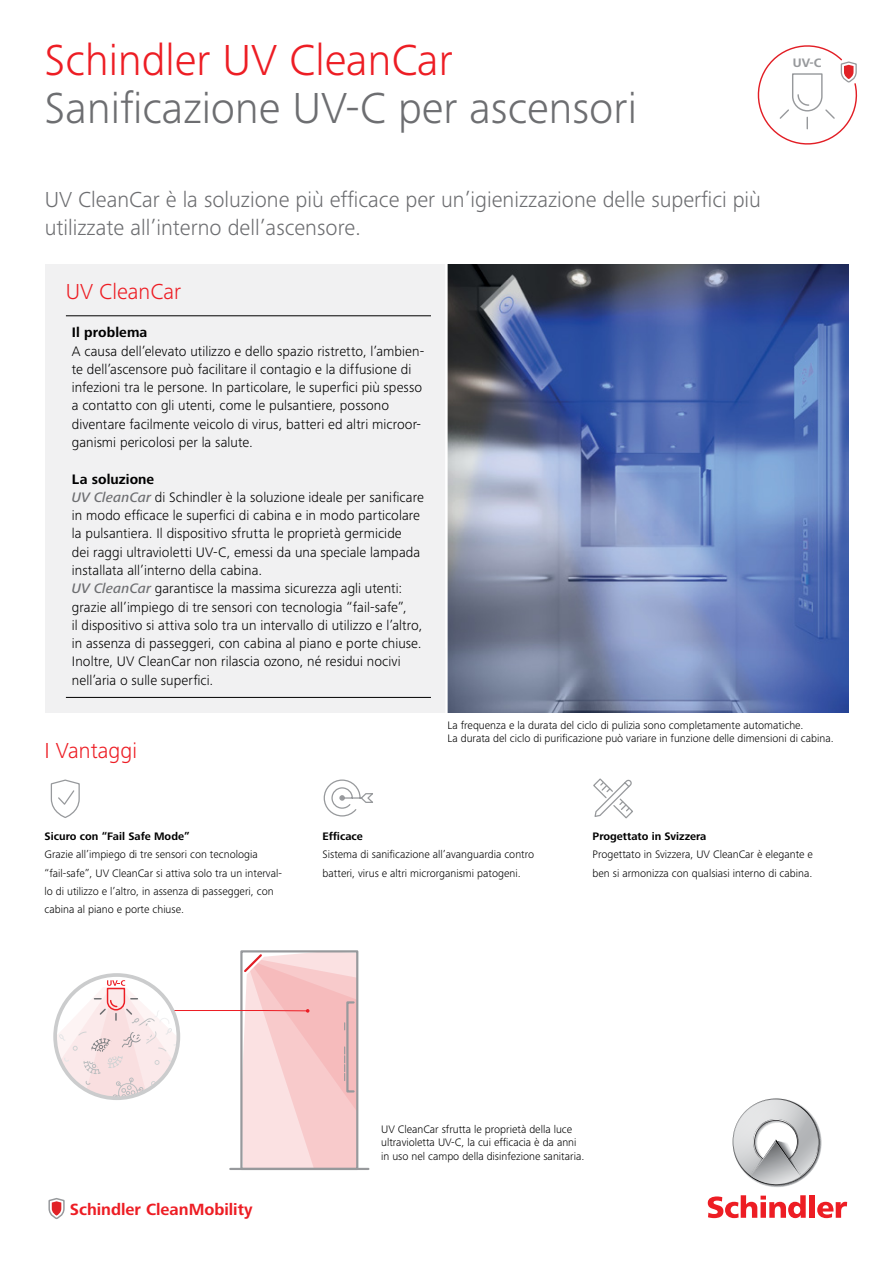
<style>
.page{position:relative;width:893px;height:1263px;background:#fff}
.page>*{position:absolute;margin:0;border:0;box-sizing:border-box;transform-origin:0 0}
.t1{font:300 45px "Frutiger Next LTW1 G";color:#6d6e71}
.t2{font:300 45px "Frutiger Next LTW1 G";color:#ed1d24}
.t3{font:300 22.5px/27.8px "Frutiger Next LTW1 G";color:#6d6e71}
.t4{font:300 22.5px "Frutiger Next LTW1 G";color:#ed1d24}
.t5{font:700 16.95px "Frutiger Next LTW1 G";letter-spacing:-.005em;color:#e21e25}
.t6{font:700 16.8px "Frutiger Next LTW1 G";color:#ed1d24}
.t7{font:300 14.25px/18.3px "Frutiger Next LTW1 G";letter-spacing:.005em;color:#000}
.t8{font:700 14.25px "Frutiger Next LTW1 G";letter-spacing:.005em;color:#000}
.t9{font:700 12.75px "Frutiger Next LTW1 G";color:#97999c}
.t10{font:300 11.25px/13.5px "Frutiger Next LTW1 G";color:#000}
.t11{font:700 11.25px "Frutiger Next LTW1 G";color:#000}
.s1{font-family:"Frutiger Next";font-weight:500;font-style:italic;color:#6d6e71}
</style>
<div class="page">
<div style="left:45px;top:264px;width:401px;height:448px;background:#f1f1f2"></div>
<img style="left:448px;top:264px;width:400px;height:448px">
<hr style="left:445px;top:261px;width:3px;height:469px;background:#fff">
<svg style="left:757px;top:45px;width:101px;height:100px"></svg>
<svg style="left:708px;top:1195px;width:98px;height:23px"></svg>
<div style="left:809px;top:1195px;width:6px;height:23px;background:#ed1d24"></div>
<svg style="left:817px;top:1202px;width:30px;height:16px"></svg>
<svg style="left:733px;top:1098px;width:86px;height:87px"></svg>
<svg style="left:48px;top:1198px;width:17px;height:22px"></svg>
<hr style="left:66px;top:697px;width:365px;height:1px;background:#000">
<hr style="left:66px;top:316px;width:365px;height:1px;background:#000">
<svg style="left:593px;top:779px;width:40px;height:40px"></svg>
<svg style="left:50px;top:779px;width:30px;height:39px"></svg>
<svg style="left:323px;top:779px;width:50px;height:38px"></svg>
<hr style="left:230px;top:1168px;width:138px;height:2px;background:#97999c">
<svg style="left:58px;top:951px;width:299px;height:218px"></svg>
<div style="left:53px;top:973px;width:127px;height:127px;border:4px solid #cbcccd;border-radius:50%"></div>
<p class="t2" style="left:45px;top:34px;width:410px">Schindler UV CleanCar</p>
<h1 class="t1" style="left:45px;top:82px;width:594px">Sanifcazione UV-C per ascensori</h1>
<p class="t3" style="left:45px;top:186px;width:718px">UV CleanCar è la soluzione più efcace per un’igienizzazione delle superfci più utilizzate all’interno dell’ascensore.</p>
<h3 class="t4" style="left:66px;top:278px;width:117px">UV CleanCar</h3>
<p class="t8" style="left:72px;top:324px;width:77px">Il problema</p>
<p class="t7" style="left:72px;top:342px;width:354px">A causa dell’elevato utilizzo e dello spazio ristretto, l’ambien&shy;te dell’ascensore può facilitare il contagio e la diffusione di infezioni tra le persone. In particolare, le superfci più spesso a contatto con gli utenti, come le pulsantiere, possono diventare facilmente veicolo di virus, batteri ed altri microor&shy;ganismi pericolosi per la salute.</p>
<p class="t8" style="left:72px;top:471px;width:84px">La soluzione</p>
<p class="t7" style="left:72px;top:488px;width:354px"><span class="s1">UV CleanCar</span> di Schindler è la soluzione ideale per sanifcare in modo efcace le superfci di cabina e in modo particolare la pulsantiera. Il dispositivo sfrutta le proprietà germicide<br>dei raggi ultravioletti UV-C, emessi da una speciale lampada installata all’interno della cabina.<br><span class="s1">UV CleanCar</span> garantisce la massima sicurezza agli utenti: grazie all’impiego di tre sensori con tecnologia “fail-safe”,<br>il dispositivo si attiva solo tra un intervallo di utilizzo e l’altro, in assenza di passeggeri, con cabina al piano e porte chiuse.<br>Inoltre, UV CleanCar non rilascia ozono, né residui nocivi nell’aria o sulle superfci.</p>
<p class="t9" style="left:793px;top:55px;width:30px">UV-C</p>
<p class="t4" style="left:45px;top:737px;width:94px">I Vantaggi</p>
<p class="t10" style="left:448px;top:718px;width:388px">La frequenza e la durata del ciclo di pulizia sono completamente automatiche.<br>La durata del ciclo di purifcazione può variare in funzione delle dimensioni di cabina.</p>
<p class="t11" style="left:45px;top:830px;width:146px">Sicuro con “Fail Safe Mode”</p>
<p class="t11" style="left:323px;top:830px;width:42px">Efcace</p>
<p class="t11" style="left:593px;top:830px;width:115px">Progettato in Svizzera</p>
<p class="t10" style="left:45px;top:848px;width:215px">Grazie all’impiego di tre sensori con tecnologia</p>
<p class="t10" style="left:323px;top:848px;width:213px">Sistema di sanifcazione all’avanguardia contro</p>
<p class="t10" style="left:593px;top:848px;width:222px">Progettato in Svizzera, UV CleanCar è elegante e</p>
<p class="t10" style="left:45px;top:866px;width:239px">“fail-safe”, UV CleanCar si attiva solo tra un interval-</p>
<p class="t10" style="left:323px;top:866px;width:200px">batteri, virus e altri microrganismi patogeni.</p>
<p class="t10" style="left:593px;top:866px;width:221px">ben si armonizza con qualsiasi interno di cabina.</p>
<p class="t10" style="left:45px;top:884px;width:231px">lo di utilizzo e l’altro, in assenza di passeggeri, con</p>
<p class="t10" style="left:45px;top:903px;width:141px">cabina al piano e porte chiuse.</p>
<p class="t5" style="left:146px;top:1198px;width:68px">Hygienic</p>
<p class="t6" style="left:70px;top:1200px;width:184px">Schindler CleanMobility</p>
<p class="t10" style="left:381px;top:1122px;width:205px">UV CleanCar sfrutta le proprietà della luce ultravioletta UV-C, la cui efcacia è da anni in uso nel campo della disinfezione sanitaria.</p>
</div>
